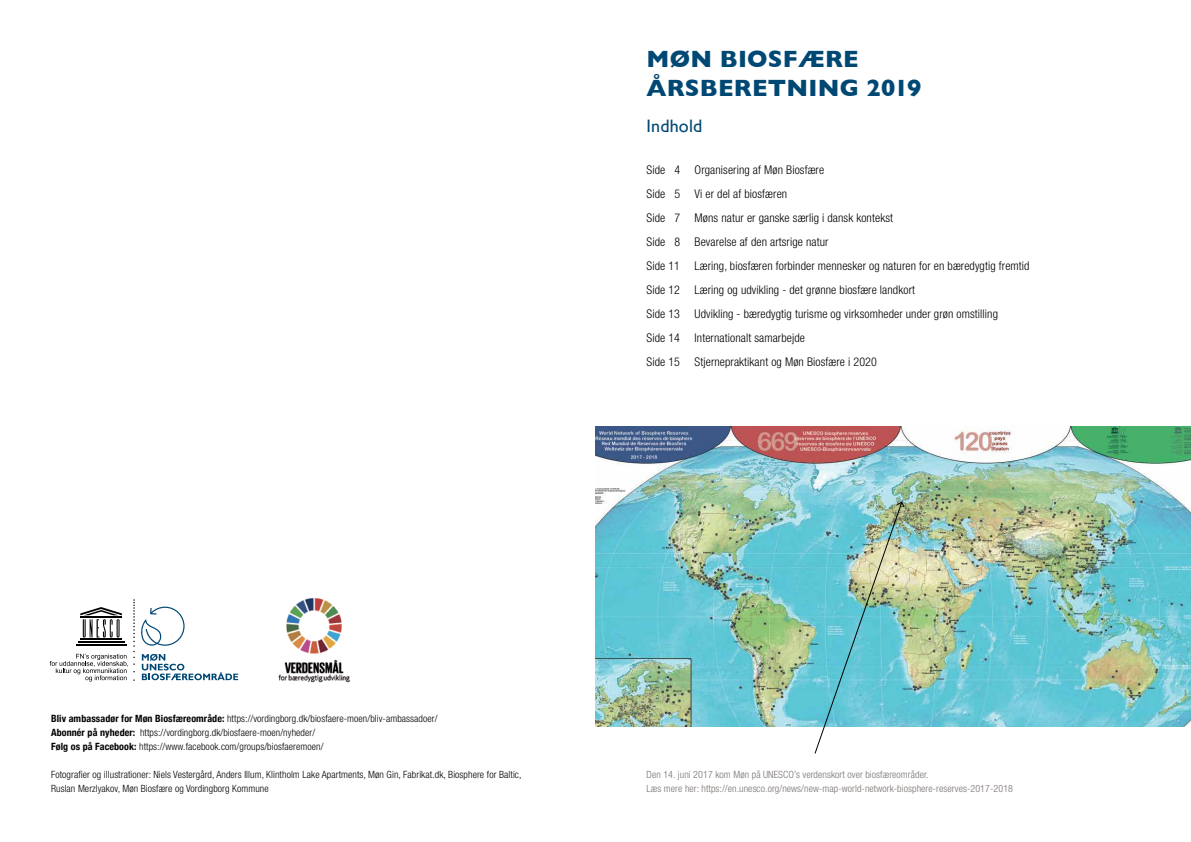
<style>
.page{position:relative;width:1191px;height:842px;background:#fff}
.page>*{position:absolute;margin:0;border:0;box-sizing:border-box;transform-origin:0 0}
.t1{font:700 24px/28px "Gill Sans";letter-spacing:.01em;color:#004874}
.t2{font:18px "Gill Sans";letter-spacing:.01em;color:#004874}
.t3{font:300 condensed 12px/24px "Helvetica Neue";letter-spacing:.01em;color:#000}
.t4{font:300 condensed 10px/14px "Helvetica Neue";letter-spacing:.01em;color:#000}
.t5{font:300 condensed 10px/14px "Helvetica Neue";letter-spacing:.01em;color:#787370}
.s1{font-weight:700}
</style>
<div class="page">
<svg style="left:50px;top:599px;width:188px;height:82px"></svg>
<img style="left:278px;top:598px;width:72px;height:85px">
<img style="left:595px;top:427px;width:596px;height:300px">
<img style="left:814px;top:501px;width:91px;height:253px">
<h1 class="t1" style="left:646px;top:45px;width:276px">MØN BIOSFÆRE<br>ÅRSBERETNING 2019</h1>
<h2 class="t2" style="left:646px;top:115px;width:57px">Indhold</h2>
<p class="t3" style="left:646px;top:157px;width:384px">Side 4 Organisering af Møn Biosfære<br>Side 5 Vi er del af biosfæren<br>Side 7 Møns natur er ganske særlig i dansk kontekst<br>Side 8 Bevarelse af den artsrige natur<br>Side 11 Læring, biosfæren forbinder mennesker og naturen for en bæredygtig fremtid Side 12 Læring og udvikling - det grønne biosfære landkort<br>Side 13 Udvikling - bæredygtig turisme og virksomheder under grøn omstilling<br>Side 14 Internationalt samarbejde<br>Side 15 Stjernepraktikant og Møn Biosfære i 2020</p>
<p class="t4" style="left:51px;top:711px;width:388px"><span class="s1">Bliv ambassadør for Møn Biosfæreområde:</span> https://vordingborg.dk/biosfaere-moen/bliv-ambassadoer/<br><span class="s1">Abonnér på nyheder:</span> https://vordingborg.dk/biosfaere-moen/nyheder/<br><span class="s1">Følg os på Facebook:</span> https://www.facebook.com/groups/biosfaeremoen/</p>
<p class="t4" style="left:51px;top:767px;width:472px">Fotografier og illustrationer: Niels Vestergård, Anders Illum, Klintholm Lake Apartments, Møn Gin, Fabrikat.dk, Biosphere for Baltic,<br>Ruslan Merzlyakov, Møn Biosfære og Vordingborg Kommune</p>
<p class="t5" style="left:646px;top:767px;width:368px">Den 14. juni 2017 kom Møn på UNESCO’s verdenskort over biosfæreområder.<br>Læs mere her: https://en.unesco.org/news/new-map-world-network-biosphere-reserves-2017-2018</p>
</div>
